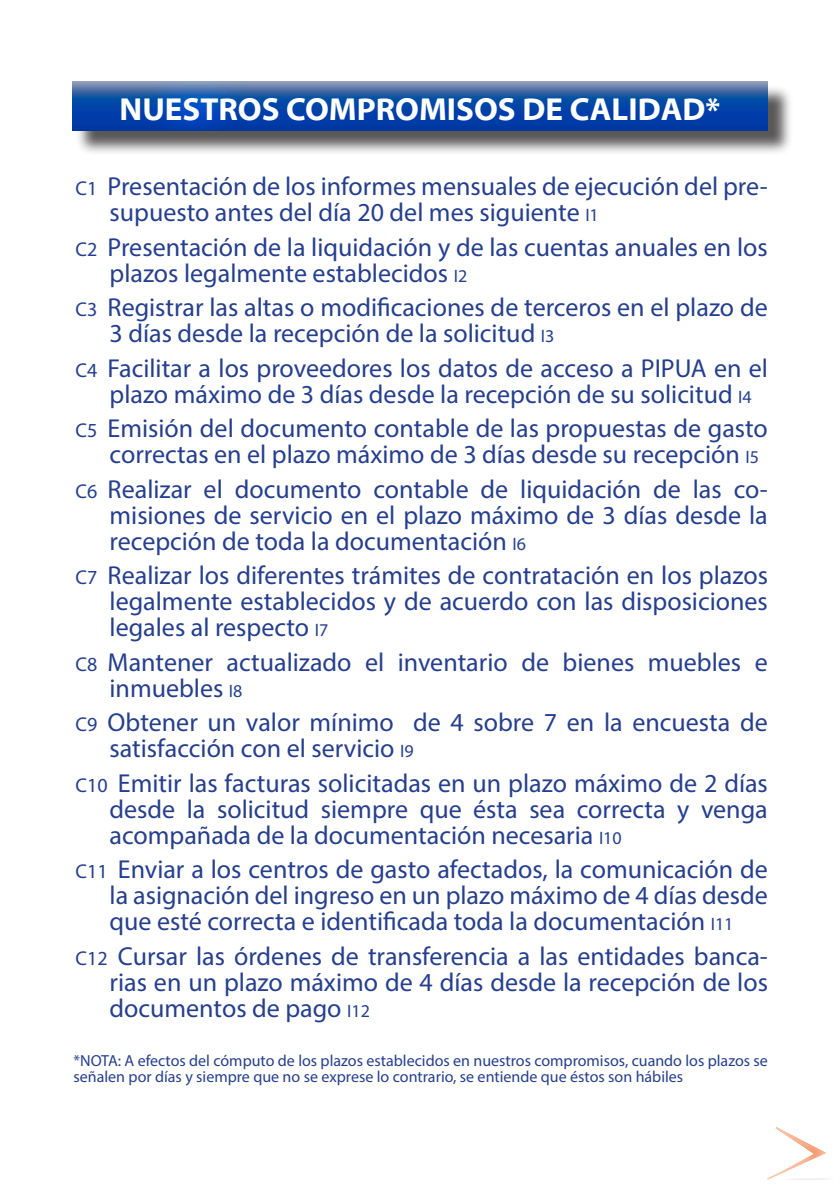
<style>
.page{position:relative;width:840px;height:1191px;background:#fff}
.page>*{position:absolute;margin:0;border:0;box-sizing:border-box;transform-origin:0 0}
.Viñeta{font:700 32px "Myriad Web Pro";color:#fff}
.t1{font:26px/26px "Myriad Pro";color:#253f8e}
.compromisos{font:16px/16px "Myriad Pro";color:#253f8e}
.s1{font-size:20px}
.s2{font-size:18px}
</style>
<div class="page">
<div style="left:75px;top:85px;width:717px;height:70px;background:#231f20;opacity:.75"></div>
<img style="left:72px;top:82px;width:695px;height:48px">
<p class="Viñeta" style="left:120px;top:92px;width:602px">NUESTROS COMPROMISOS DE CALIDAD*</p>
<p class="t1" style="left:109px;top:173px;width:659px;text-indent:-34px"><span class="s1">C1</span> Presentación de los informes mensuales de ejecución del pre&shy;supuesto antes del día 20 del mes siguiente <span class="s2">I1</span></p>
<p class="t1" style="left:109px;top:233px;width:659px;text-indent:-34px"><span class="s1">C2</span> Presentación de la liquidación y de las cuentas anuales en los plazos legalmente establecidos <span class="s2">I2</span></p>
<p class="t1" style="left:109px;top:294px;width:659px;text-indent:-34px"><span class="s1">C3</span> Registrar las altas o modificaciones de terceros en el plazo de<br>3 días desde la recepción de la solicitud <span class="s2">I3</span></p>
<p class="t1" style="left:109px;top:354px;width:659px;text-indent:-34px"><span class="s1">C4</span> Facilitar a los proveedores los datos de acceso a PIPUA en el plazo máximo de 3 días desde la recepción de su solicitud <span class="s2">I4</span></p>
<p class="t1" style="left:109px;top:415px;width:659px;text-indent:-34px"><span class="s1">C5</span> Emisión del documento contable de las propuestas de gasto correctas en el plazo máximo de 3 días desde su recepción <span class="s2">I5</span></p>
<p class="t1" style="left:109px;top:475px;width:659px;text-align:justify;text-indent:-34px"><span class="s1">C6</span> Realizar el documento contable de liquidación de las co&shy;misiones de servicio en el plazo máximo de 3 días desde la recepción de toda la documentación <span class="s2">I6</span></p>
<p class="t1" style="left:109px;top:562px;width:659px;text-align:justify;text-indent:-34px"><span class="s1">C7</span> Realizar los diferentes trámites de contratación en los plazos legalmente establecidos y de acuerdo con las disposiciones legales al respecto <span class="s2">I7</span></p>
<p class="t1" style="left:109px;top:648px;width:659px;text-indent:-34px"><span class="s1">C8</span> Mantener actualizado el inventario de bienes muebles e inmuebles <span class="s2">I8</span></p>
<p class="t1" style="left:109px;top:709px;width:659px;text-indent:-34px"><span class="s1">C9</span> Obtener un valor mínimo de 4 sobre 7 en la encuesta de satisfacción con el servicio <span class="s2">I9</span></p>
<p class="t1" style="left:109px;top:769px;width:659px;text-align:justify;text-indent:-34px"><span class="s1">C10</span> Emitir las facturas solicitadas en un plazo máximo de 2 días desde la solicitud siempre que ésta sea correcta y venga acompañada de la documentación necesaria <span class="s2">I10</span></p>
<p class="t1" style="left:109px;top:856px;width:659px;text-align:justify;text-indent:-34px"><span class="s1">C11</span> Enviar a los centros de gasto afectados, la comunicación de la asignación del ingreso en un plazo máximo de 4 días desde que esté correcta e identificada toda la documentación <span class="s2">I11</span></p>
<p class="t1" style="left:109px;top:942px;width:659px;text-align:justify;text-indent:-34px"><span class="s1">C12</span> Cursar las órdenes de transferencia a las entidades banca&shy;rias en un plazo máximo de 4 días desde la recepción de los documentos de pago <span class="s2">I12</span></p>
<p class="compromisos" style="left:73px;top:1052px;width:695px">*NOTA: A efectos del cómputo de los plazos establecidos en nuestros compromisos, cuando los plazos se señalen por días y siempre que no se exprese lo contrario, se entiende que éstos son hábiles</p>
</div>
